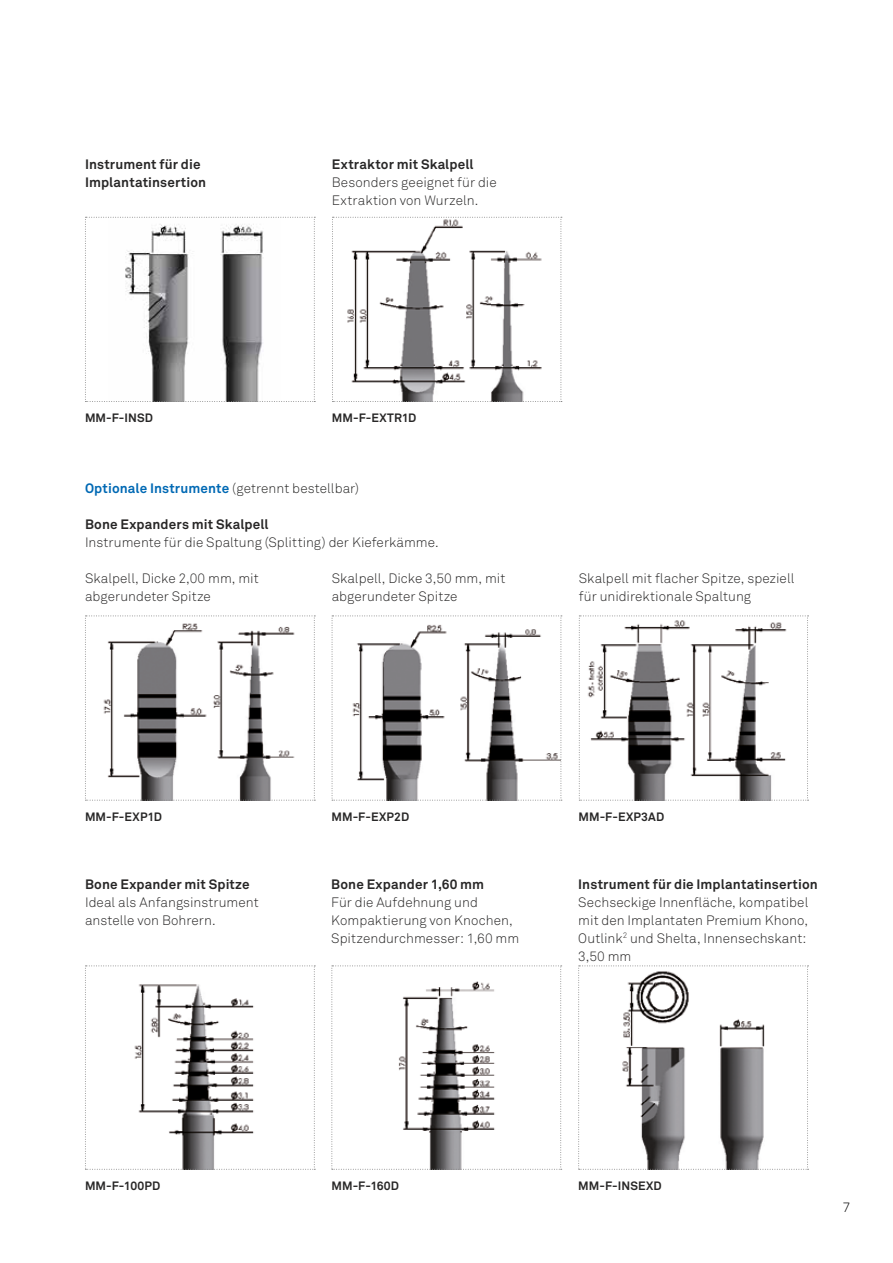
<style>
.page{position:relative;width:893px;height:1263px;background:#fff}
.page>*{position:absolute;margin:0;border:0;box-sizing:border-box;transform-origin:0 0}
.t1{font:13.5px/18px "Akkurat Light Pro";letter-spacing:.005em;color:#282727}
.t2{font:700 13.5px/18px "Akkurat Pro";letter-spacing:.01em;color:#282727}
.t3{font:700 13.5px "Akkurat Pro";letter-spacing:.01em;color:#0069b4}
.t4{font:13.5px "Akkurat Light Pro";color:#000}
.t5{font:700 12px "Akkurat Pro";letter-spacing:.01em;color:#282727}
.s1{font-family:"Akkurat Light Pro";font-weight:400;color:#282827}
</style>
<div class="page">
<svg style="left:85px;top:217px;width:230px;height:185px"></svg>
<svg style="left:332px;top:217px;width:230px;height:185px"></svg>
<svg style="left:85px;top:615px;width:230px;height:186px"></svg>
<svg style="left:332px;top:615px;width:230px;height:186px"></svg>
<svg style="left:579px;top:615px;width:229px;height:186px"></svg>
<svg style="left:85px;top:965px;width:230px;height:205px"></svg>
<svg style="left:331px;top:965px;width:231px;height:205px"></svg>
<svg style="left:578px;top:965px;width:230px;height:205px"></svg>
<p class="t2" style="left:85px;top:155px;width:123px">Instrument für die<br>Implantatinsertion</p>
<p class="t2" style="left:332px;top:155px;width:143px">Extraktor mit Skalpell</p>
<p class="t1" style="left:332px;top:173px;width:166px">Besonders geeignet für die<br>Extraktion von Wurzeln.</p>
<p class="t5" style="left:85px;top:410px;width:69px">MM-F-INSD</p>
<p class="t5" style="left:332px;top:410px;width:86px">MM-F-EXTR1D</p>
<p class="t3" style="left:85px;top:479px;width:276px">Optionale Instrumente <span class="s1">(getrennt bestellbar)</span></p>
<p class="t2" style="left:85px;top:515px;width:185px">Bone Expanders mit Skalpell</p>
<p class="t1" style="left:85px;top:533px;width:355px">Instrumente für die Spaltung (Splitting) der Kieferkämme.</p>
<p class="t1" style="left:85px;top:569px;width:175px">Skalpell, Dicke 2,00 mm, mit abgerundeter Spitze</p>
<p class="t1" style="left:332px;top:569px;width:175px">Skalpell, Dicke 3,50 mm, mit abgerundeter Spitze</p>
<p class="t1" style="left:579px;top:569px;width:217px">Skalpell mit flacher Spitze, speziell für unidirektionale Spaltung</p>
<p class="t5" style="left:85px;top:809px;width:78px">MM-F-EXP1D</p>
<p class="t5" style="left:331px;top:809px;width:79px">MM-F-EXP2D</p>
<p class="t5" style="left:578px;top:809px;width:87px">MM-F-EXP3AD</p>
<p class="t2" style="left:85px;top:875px;width:166px">Bone Expander mit Spitze</p>
<p class="t1" style="left:85px;top:893px;width:175px">Ideal als Anfangsinstrument anstelle von Bohrern.</p>
<p class="t2" style="left:331px;top:875px;width:154px">Bone Expander 1,60 mm</p>
<p class="t1" style="left:331px;top:893px;width:189px">Für die Aufdehnung und<br>Kompaktierung von Knochen,<br>Spitzendurchmesser: 1,60 mm</p>
<p class="t2" style="left:578px;top:875px;width:241px">Instrument für die Implantatinsertion</p>
<p class="t1" style="left:578px;top:893px;width:232px">Sechseckige Innenfläche, kompatibel mit den Implantaten Premium Khono,<br>Outlink<sup>2</sup> und Shelta, Innensechskant:<br>3,50 mm</p>
<p class="t5" style="left:85px;top:1178px;width:77px">MM-F-100PD</p>
<p class="t5" style="left:331px;top:1178px;width:69px">MM-F-160D</p>
<p class="t5" style="left:578px;top:1178px;width:85px">MM-F-INSEXD</p>
<p class="t4" style="left:843px;top:1199px;width:9px">7</p>
</div>
